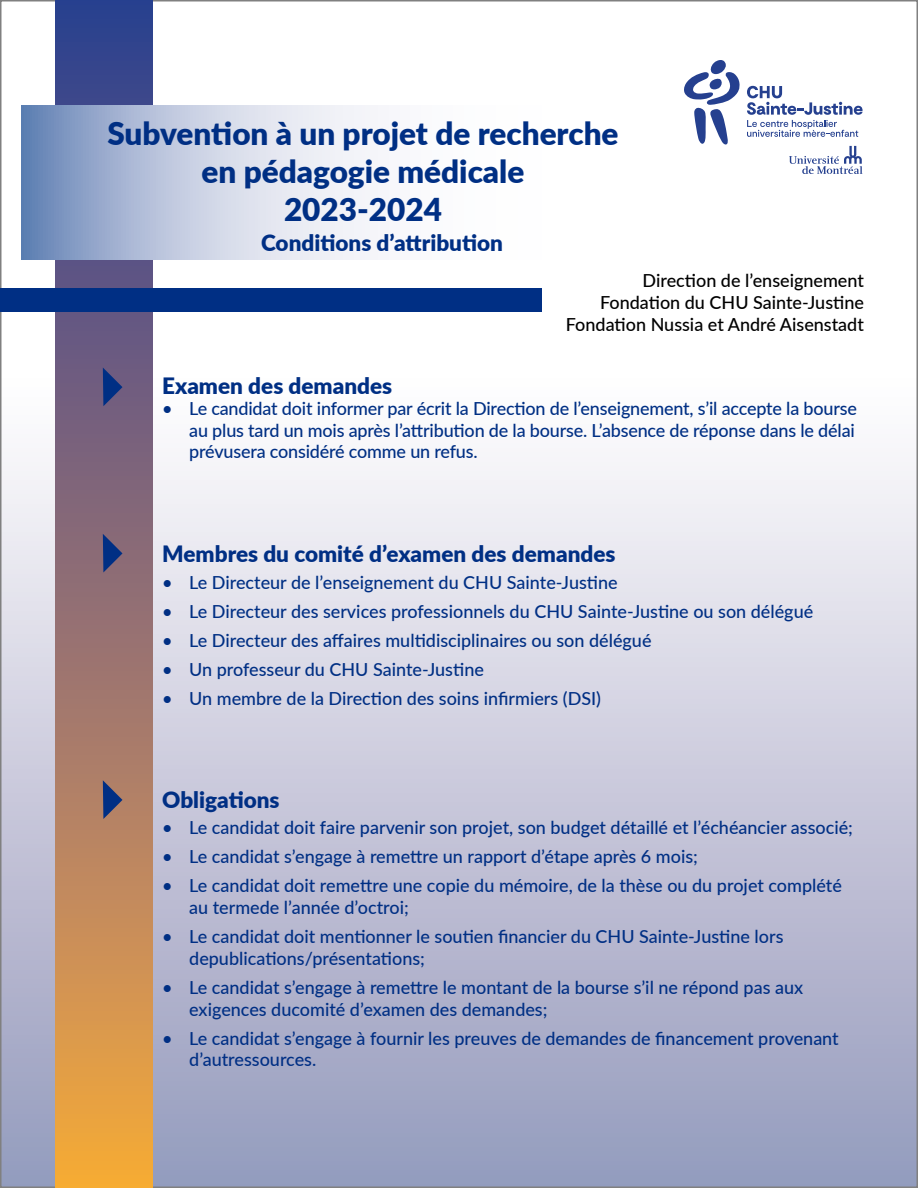
<style>
.page{position:relative;width:918px;height:1188px;background:#fff}
.page>*{position:absolute;margin:0;border:0;box-sizing:border-box;transform-origin:0 0}
.t1{font:900 31.5px/37.8px "Lato";color:#002f84;text-align:center}
.t2{font:900 22.5px "Lato";color:#002f84}
.t3{font:500 18px/21.6px "Lato";color:#002f84}
.t4{font:500 18px/21.6px "Lato";color:#000;text-align:right}
</style>
<div class="page">
<div style="left:1px;top:1px;width:916px;height:1186px;background:linear-gradient(to bottom,#fff,#a0a3c2)"></div>
<svg style="left:56px;top:0;width:97px;height:1188px;background:#9c7669"></svg>
<svg style="left:21px;top:105px;width:684px;height:155px"></svg>
<svg style="left:747px;top:86px;width:116px;height:51px"></svg>
<svg style="left:789px;top:146px;width:74px;height:28px"></svg>
<svg style="left:684px;top:60px;width:56px;height:85px"></svg>
<div style="left:0;top:288px;width:542px;height:24px;background:#002f84"></div>
<svg style="left:103px;top:368px;width:19px;height:38px"></svg>
<svg style="left:103px;top:534px;width:19px;height:39px"></svg>
<svg style="left:103px;top:780px;width:19px;height:39px"></svg>
<h1 class="t1" style="left:107px;top:114px;width:513px">Subvention à un projet de recherche en pédagogie médicale<br>2023-2024</h1>
<p class="t2" style="left:261px;top:225px;width:243px">Conditions d’attribution</p>
<p class="t4" style="left:566px;top:269px;width:300px">Direction de l’enseignement<br>Fondation du CHU Sainte-Justine<br>Fondation Nussia et André Aisenstadt</p>
<p class="t2" style="left:162px;top:369px;width:232px">Examen des demandes</p>
<p class="t3" style="left:189px;top:397px;width:669px;text-align:justify;text-indent:-27px">• Le candidat doit informer par écrit la Direction de l’enseignement, s’il accepte la bourse au plus tard un mois après l’attribution de la bourse. L’absence de réponse dans le délai prévusera considéré comme un refus.</p>
<p class="t2" style="left:162px;top:537px;width:455px">Membres du comité d’examen des demandes</p>
<p class="t3" style="left:162px;top:570px;width:457px">• Le Directeur de l’enseignement du CHU Sainte-Justine</p>
<p class="t3" style="left:162px;top:600px;width:653px">• Le Directeur des services professionnels du CHU Sainte-Justine ou son délégué</p>
<p class="t3" style="left:162px;top:629px;width:491px">• Le Directeur des affaires multidisciplinaires ou son délégué</p>
<p class="t3" style="left:162px;top:658px;width:323px">• Un professeur du CHU Sainte-Justine</p>
<p class="t3" style="left:162px;top:687px;width:440px">• Un membre de la Direction des soins infirmiers (DSI)</p>
<p class="t2" style="left:162px;top:783px;width:119px">Obligations</p>
<p class="t3" style="left:162px;top:816px;width:692px">• Le candidat doit faire parvenir son projet, son budget détaillé et l’échéancier associé;</p>
<p class="t3" style="left:162px;top:845px;width:537px">• Le candidat s’engage à remettre un rapport d’étape après 6 mois;</p>
<p class="t3" style="left:189px;top:874px;width:654px;text-indent:-27px">• Le candidat doit remettre une copie du mémoire, de la thèse ou du projet complété au termede l’année d’octroi;</p>
<p class="t3" style="left:189px;top:925px;width:596px;text-indent:-27px">• Le candidat doit mentionner le soutien financier du CHU Sainte-Justine lors depublications/présentations;</p>
<p class="t3" style="left:189px;top:976px;width:615px;text-indent:-27px">• Le candidat s’engage à remettre le montant de la bourse s’il ne répond pas aux exigences ducomité d’examen des demandes;</p>
<p class="t3" style="left:189px;top:1027px;width:651px;text-indent:-27px">• Le candidat s’engage à fournir les preuves de demandes de financement provenant d’autressources.</p>
</div>
